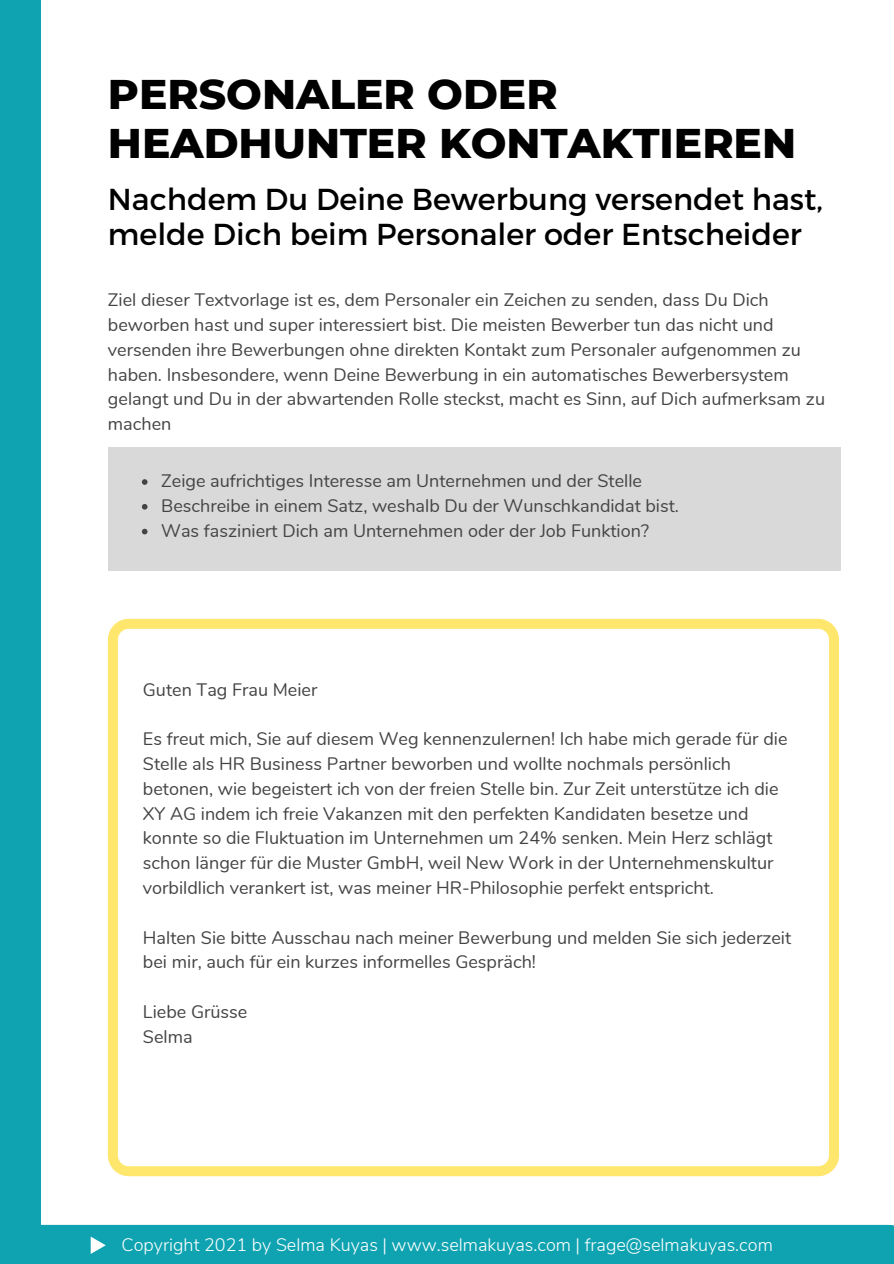
<style>
.page{position:relative;width:894px;height:1264px;background:#fff}
.page>*{position:absolute;margin:0;border:0;box-sizing:border-box;transform-origin:0 0}
.t1{font:800 42.3px/48.4px "Montserrat";color:#000}
.t2{font:30.3px/35px "Montserrat";color:#000}
.t3{font:18px/24.8px "Nunito";color:#444}
.t4{font:300 18px "Nunito Sans";color:#fff}
</style>
<div class="page">
<div style="left:0;top:0;width:41px;height:1253px;background:#0fa3b1"></div>
<div style="left:0;top:1224px;width:893px;height:39px;background:#0fa3b1"></div>
<svg style="left:108px;top:619px;width:730px;height:557px"></svg>
<div style="left:108px;top:447px;width:732px;height:124px;background:#d9d9d9"></div>
<svg style="left:142px;top:479px;width:5px;height:6px"></svg>
<svg style="left:142px;top:504px;width:5px;height:5px"></svg>
<svg style="left:142px;top:529px;width:5px;height:5px"></svg>
<p class="t1" style="left:108px;top:70px;width:689px">PERSONALER ODER<br>HEADHUNTER KONTAKTIEREN</p>
<p class="t2" style="left:108px;top:180px;width:716px">Nachdem Du Deine Bewerbung versendet hast, melde Dich beim Personaler oder Entscheider</p>
<p class="t3" style="left:108px;top:288px;width:718px">Ziel dieser Textvorlage ist es, dem Personaler ein Zeichen zu senden, dass Du Dich beworben hast und super interessiert bist. Die meisten Bewerber tun das nicht und versenden ihre Bewerbungen ohne direkten Kontakt zum Personaler aufgenommen zu haben. Insbesondere, wenn Deine Bewerbung in ein automatisches Bewerbersystem gelangt und Du in der abwartenden Rolle steckst, macht es Sinn, auf Dich aufmerksam zu machen</p>
<p class="t3" style="left:161px;top:469px;width:482px">Zeige aufrichtiges Interesse am Unternehmen und der Stelle</p>
<p class="t3" style="left:161px;top:493px;width:519px">Beschreibe in einem Satz, weshalb Du der Wunschkandidat bist.</p>
<p class="t3" style="left:161px;top:518px;width:489px">Was fasziniert Dich am Unternehmen oder der Job Funktion?</p>
<p class="t3" style="left:143px;top:677px;width:176px">Guten Tag Frau Meier</p>
<p class="t3" style="left:143px;top:727px;width:646px">Es freut mich, Sie auf diesem Weg kennenzulernen! Ich habe mich gerade für die Stelle als HR Business Partner beworben und wollte nochmals persönlich betonen, wie begeistert ich von der freien Stelle bin. Zur Zeit unterstütze ich die XY AG indem ich freie Vakanzen mit den perfekten Kandidaten besetze und konnte so die Fluktuation im Unternehmen um 24% senken. Mein Herz schlägt schon länger für die Muster GmbH, weil New Work in der Unternehmenskultur vorbildlich verankert ist, was meiner HR-Philosophie perfekt entspricht.</p>
<p class="t3" style="left:143px;top:925px;width:649px">Halten Sie bitte Ausschau nach meiner Bewerbung und melden Sie sich jederzeit bei mir, auch für ein kurzes informelles Gespräch!</p>
<p class="t3" style="left:143px;top:999px;width:106px">Liebe Grüsse</p>
<p class="t3" style="left:143px;top:1024px;width:51px">Selma</p>
<p class="t4" style="left:121px;top:1232px;width:652px">Copyright 2021 by Selma Kuyas | www.selmakuyas.com | frage@selmakuyas.com</p>
</div>
